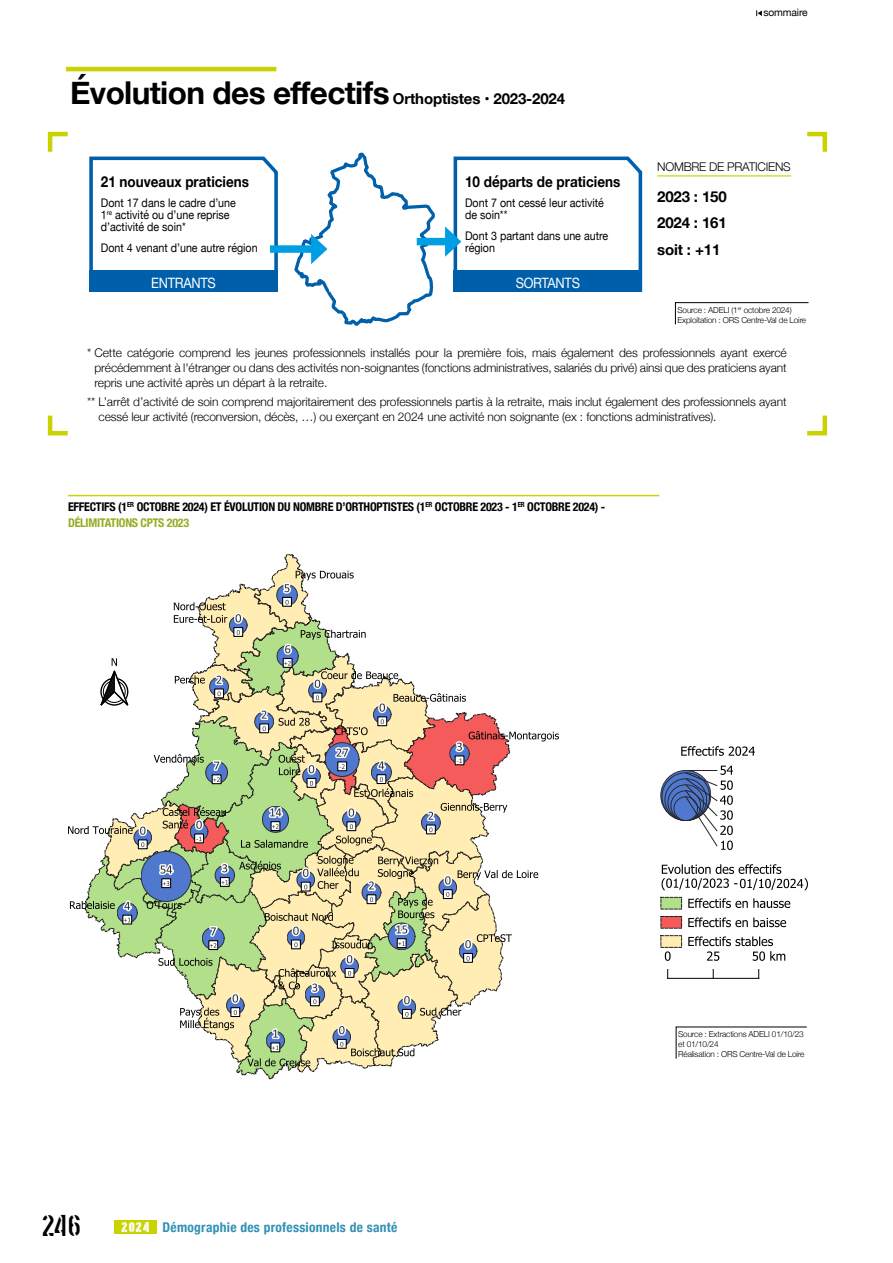
<style>
.page{position:relative;width:893px;height:1263px;background:#fff}
.page>*{position:absolute;margin:0;border:0;box-sizing:border-box;transform-origin:0 0}
.t1{font:30.15px "Stenciletta";color:#000}
.t2{font:700 15px/26.5px "Helvetica Neue";color:#000;text-align:justify}
.t3{font:700 15px "Helvetica Neue";color:#000;scale:.9 1}
.t4{font:14.25px "Helvetica Neue";letter-spacing:-.02em;color:#fff;scale:.9 1}
.t5{font:700 condensed 13.5px "Helvetica Neue";letter-spacing:.02em;color:#3391b4}
.t6{font:300 12px/15px "Helvetica Neue";letter-spacing:-.01em;color:#000;text-align:justify}
.t7{font:700 condensed 12px/15.8px "Helvetica Neue";letter-spacing:-.02em;color:#000}
.t8{font:11.85px/12px "Helvetica Neue";color:#000;scale:.9 1}
.t9{font:10.35px "Helvetica Neue";letter-spacing:-.01em;color:#000}
.t10{font:300 8.25px/9.9px "Helvetica Neue";letter-spacing:-.02em;color:#000}
.s1{font-size:31.5px}
.s2{color:#98ab23}
.s3{font-family:"Stenciletta";font-stretch:normal;font-size:14.25px;color:#fff}
</style>
<div class="page">
<div style="left:114px;top:1220px;width:43px;height:13px;background:#c8d300"></div>
<hr style="left:66px;top:67px;width:210px;height:4px;background:#c8d300">
<svg style="left:675px;top:302px;width:134px;height:23px"></svg>
<svg style="left:89px;top:156px;width:189px;height:114px"></svg>
<div style="left:89px;top:270px;width:189px;height:22px;background:#005fab"></div>
<svg style="left:47px;top:131px;width:21px;height:21px"></svg>
<svg style="left:47px;top:415px;width:21px;height:21px"></svg>
<svg style="left:807px;top:131px;width:21px;height:21px"></svg>
<svg style="left:807px;top:415px;width:21px;height:21px"></svg>
<div style="left:270px;top:245px;width:47px;height:8px;background:#009fe3"></div>
<svg style="left:293px;top:154px;width:143px;height:172px"></svg>
<div style="left:417px;top:238px;width:34px;height:7px;background:#009fe3"></div>
<svg style="left:445px;top:156px;width:198px;height:136px"></svg>
<hr style="left:657px;top:175px;width:134px;height:1px;background:#c8d300">
<svg style="left:756px;top:10px;width:6px;height:6px"></svg>
<hr style="left:68px;top:495px;width:591px;height:1px;background:#c8d300">
<svg style="left:681px;top:746px;width:74px;height:10px"></svg>
<svg style="left:661px;top:770px;width:50px;height:50px"></svg>
<svg style="left:662px;top:773px;width:48px;height:47px"></svg>
<svg style="left:665px;top:779px;width:42px;height:41px"></svg>
<div style="left:665px;top:779px;width:42px;height:41px;border:1px solid #232323;border-radius:50%"></div>
<svg style="left:668px;top:785px;width:36px;height:35px"></svg>
<div style="left:668px;top:785px;width:36px;height:35px;border:1px solid #232323;border-radius:50%"></div>
<svg style="left:671px;top:791px;width:30px;height:29px"></svg>
<div style="left:671px;top:791px;width:30px;height:29px;border:1px solid #232323;border-radius:50%"></div>
<div style="left:674px;top:797px;width:24px;height:23px;background:#5078cf;border-radius:50%"></div>
<div style="left:674px;top:797px;width:24px;height:23px;border:1px solid #232323;border-radius:50%"></div>
<svg style="left:685px;top:766px;width:48px;height:84px"></svg>
<div style="left:661px;top:897px;width:21px;height:12px;background:#b2df8a"></div>
<div style="left:660px;top:897px;width:22px;height:12px;border:1px dashed #232323"></div>
<svg style="left:688px;top:898px;width:102px;height:10px"></svg>
<div style="left:661px;top:916px;width:21px;height:12px;background:#f65b5b"></div>
<div style="left:660px;top:916px;width:22px;height:12px;border:1px dashed #232323"></div>
<svg style="left:688px;top:917px;width:98px;height:10px"></svg>
<div style="left:661px;top:936px;width:21px;height:11px;background:#ffedb3"></div>
<div style="left:660px;top:935px;width:22px;height:13px;border:1px dashed #232323"></div>
<hr style="left:668px;top:978px;width:91px;height:1px;background:#000">
<svg style="left:665px;top:951px;width:6px;height:10px"></svg>
<svg style="left:688px;top:936px;width:97px;height:25px"></svg>
<svg style="left:68px;top:554px;width:491px;height:525px"></svg>
<svg style="left:661px;top:864px;width:147px;height:26px"></svg>
<svg style="left:676px;top:1026px;width:131px;height:33px"></svg>
<p class="t2" style="left:70px;top:86px;width:496px"><span class="s1">Évolution des effectifs</span> Orthoptistes • 2023-2024</p>
<p class="t3" style="left:101px;top:170px;width:166px">21 nouveaux praticiens</p>
<p class="t8" style="left:101px;top:198px;width:152px">Dont 17 dans le cadre d’une<br>1<sup>re</sup> activité ou d’une reprise d’activité de soin*</p>
<p class="t8" style="left:101px;top:242px;width:176px">Dont 4 venant d’une autre région</p>
<p class="t3" style="left:465px;top:170px;width:174px">10 départs de praticiens</p>
<p class="t8" style="left:465px;top:198px;width:156px">Dont 7 ont cessé leur activité de soin**</p>
<p class="t8" style="left:465px;top:230px;width:160px">Dont 3 partant dans une autre région</p>
<p class="t4" style="left:151px;top:272px;width:73px">ENTRANTS</p>
<p class="t4" style="left:516px;top:272px;width:73px">SORTANTS</p>
<p class="t9" style="left:763px;top:5px;width:46px">sommaire</p>
<p class="t6" style="left:657px;top:158px;width:135px">NOMBRE DE PRATICIENS</p>
<p class="t2" style="left:657px;top:184px;width:71px">2023 : 150<br>2024 : 161 soit : +11</p>
<p class="t10" style="left:677px;top:304px;width:130px">Source : ADELI (1<sup>er</sup> octobre 2024)<br>Exploitation : ORS Centre-Val de Loire</p>
<p class="t6" style="left:94px;top:344px;width:694px;text-indent:-7px">* Cette catégorie comprend les jeunes professionnels installés pour la première fois, mais également des professionnels ayant exercé précédemment à l'étranger ou dans des activités non-soignantes (fonctions administratives, salariés du privé) ainsi que des praticiens ayant repris une activité après un départ à la retraite.</p>
<p class="t6" style="left:99px;top:394px;width:689px;text-indent:-11px">** L’arrêt d’activité de soin comprend majoritairement des professionnels partis à la retraite, mais inclut également des professionnels ayant cessé leur activité (reconversion, décès, …) ou exerçant en 2024 une activité non soignante (ex : fonctions administratives).</p>
<p class="t7" style="left:68px;top:498px;width:539px">EFFECTIFS (1<sup>ER</sup> OCTOBRE 2024) ET ÉVOLUTION DU NOMBRE D’ORTHOPTISTES (1<sup>ER</sup> OCTOBRE 2023 - 1<sup>ER</sup> OCTOBRE 2024) -<br><span class="s2">DÉLIMITATIONS CPTS 2023</span></p>
<h1 class="t1" style="left:43px;top:1209px;width:40px">246</h1>
<p class="t5" style="left:122px;top:1216px;width:277px"><span class="s3">2024</span> Démographie des professionnels de santé</p>
<p class="t10" style="left:678px;top:1028px;width:128px">Source : Extractions ADELI 01/10/23 et 01/10/24<br>Réalisation : ORS Centre-Val de Loire</p>
</div>
